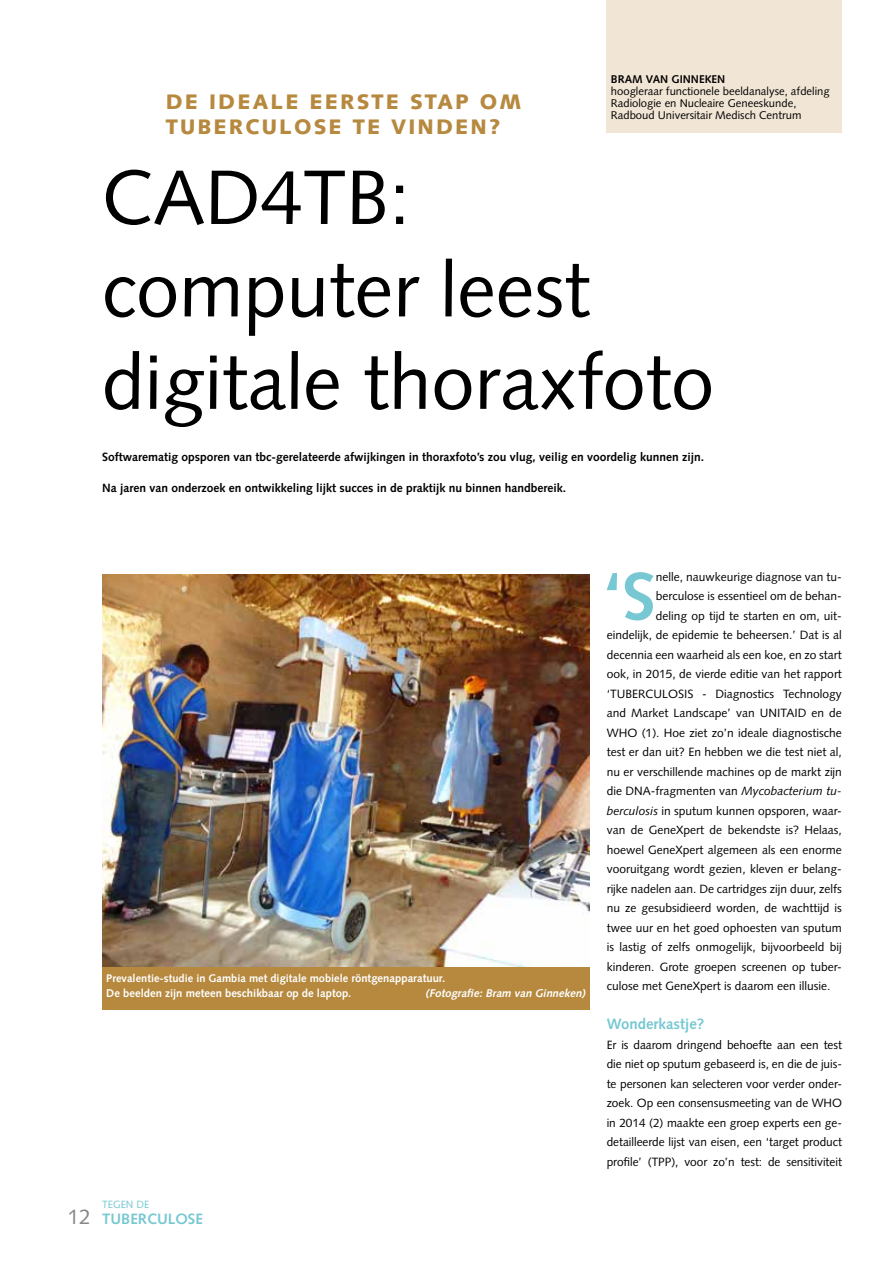
<style>
.page{position:relative;width:893px;height:1263px;background:#fff}
.page>*{position:absolute;margin:0;border:0;box-sizing:border-box;transform-origin:0 0}
.t1{font:76.95px/92.4px "Syntax";color:#000}
.t2{font:700 67.2px "Syntax";color:#77c8d2}
.t3{font:900 21px/25.2px "Syntax";letter-spacing:.1em;color:#b6893f}
.t4{font:700 15px "Syntax";color:#77c8d2}
.t5{font:12px/19.5px "Syntax";color:#000;text-align:justify}
.t6{font:700 12px "Syntax";color:#000}
.t7{font:11.25px/12px "Syntax";color:#000}
.t8{font:700 11.25px "Syntax";color:#fff}
.t9{font:italic 700 11.25px "Syntax";color:#fff}
.t10{font:700 11.25px "Syntax";color:#000}
.t11{font:700 11.1px "Syntax";color:#fff}
.t12{font:10.5px "Syntax";color:#77c8d2}
.s1{font-size:11.25px}
.s2{font-weight:400;font-size:21px;color:#878787}
.s3{font-style:italic}
</style>
<div class="page">
<div style="left:607px;top:0;width:235px;height:132px;background:#f1e5d5"></div>
<img style="left:102px;top:574px;width:488px;height:393px">
<div style="left:102px;top:967px;width:488px;height:43px;background:#b6893f"></div>
<h3 class="t3" style="left:166px;top:89px;width:357px">DE IDEALE EERSTE STAP OM<br>TUBERCULOSE TE VINDEN?</h3>
<p class="t10" style="left:611px;top:73px;width:44px">Bram van</p>
<p class="t10" style="left:672px;top:73px;width:53px">Ginneken</p>
<p class="t7" style="left:611px;top:85px;width:220px">hoogleraar functionele beeldanalyse, afdeling<br>Radiologie en N ucleaire Geneeskunde,<br>Radboud Universitair Medisch Centrum</p>
<h1 class="t1" style="left:102px;top:151px;width:613px">CAD4TB: computer leest digitale thoraxfoto</h1>
<p class="t6" style="left:102px;top:450px;width:603px">Softwarematig opsporen van tbc-gerelateerde afwijkingen in thoraxfoto’s zou vlug, veilig en voordelig kunnen zijn.</p>
<p class="t6" style="left:102px;top:481px;width:466px">Na jaren van onderzoek en ontwikkeling lijkt succes in de praktijk nu binnen handbereik.</p>
<p class="t11" style="left:106px;top:972px;width:340px">Prevalentie-studie in Gambia met digitale mobiele <span class="s1">röntgenapparatuur.</span></p>
<p class="t8" style="left:106px;top:986px;width:247px">De beelden zijn meteen beschikbaar op de laptop.</p>
<p class="t9" style="left:425px;top:986px;width:164px">(Fotografie: B ram van Ginneken)</p>
<p class="t12" style="left:102px;top:1198px;width:49px">Tegen de</p>
<p class="t4" style="left:68px;top:1210px;width:137px"><span class="s2">12</span> Tuberculose</p>
<h2 class="t2" style="left:604px;top:558px;width:49px">‘S</h2>
<p class="t5" style="left:656px;top:567px;width:187px">nelle, nauwkeurige diagnose van tu-</p>
<p class="t5" style="left:656px;top:586px;width:188px">berculose is essentieel om de behan-</p>
<p class="t5" style="left:656px;top:606px;width:188px">deling op tijd te starten en om, uit-</p>
<p class="t5" style="left:607px;top:625px;width:237px">eindelijk, de epidemie te beheersen.’ Dat is al</p>
<p class="t5" style="left:607px;top:645px;width:237px">decennia een waarheid als een koe, en zo start</p>
<p class="t5" style="left:607px;top:664px;width:237px">ook, in 2015, de vierde editie van het rapport</p>
<p class="t5" style="left:607px;top:684px;width:237px">‘TUBERCULOSIS - Diagnostics Technology</p>
<p class="t5" style="left:607px;top:703px;width:237px">and Market Landscape’ van UN ITAID en de</p>
<p class="t5" style="left:607px;top:723px;width:237px">WHO (1). Hoe ziet zo’n ideale diagnostische</p>
<p class="t5" style="left:607px;top:742px;width:237px">test er dan uit? En hebben we die test niet al,</p>
<p class="t5" style="left:607px;top:762px;width:237px">nu er verschillende machines op de markt zijn</p>
<p class="t5" style="left:607px;top:781px;width:237px">die DNA-fragmenten van <span class="s3">Mycobacterium tu-</span></p>
<p class="t5" style="left:607px;top:801px;width:237px"><span class="s3">berculosis</span> in sputum kunnen opsporen, waar-</p>
<p class="t5" style="left:607px;top:820px;width:237px">van de GeneXpert de bekendste is? Helaas,</p>
<p class="t5" style="left:607px;top:840px;width:237px">hoewel GeneXpert algemeen als een enorme</p>
<p class="t5" style="left:607px;top:859px;width:237px">vooruitgang wordt gezien, kleven er belang-</p>
<p class="t5" style="left:607px;top:879px;width:237px">rijke nadelen aan. De cartridges zijn duur, zelfs</p>
<p class="t5" style="left:607px;top:898px;width:237px">nu ze gesubsidieerd worden, de wachttijd is</p>
<p class="t5" style="left:607px;top:918px;width:237px">twee uur en het goed ophoesten van sputum</p>
<p class="t5" style="left:607px;top:937px;width:237px">is lastig of zelfs onmogelijk, bijvoorbeeld bij</p>
<p class="t5" style="left:607px;top:957px;width:237px">kinderen. Grote groepen screenen op tuber-</p>
<p class="t5" style="left:607px;top:976px;width:225px">culose met GeneXpert is daarom een illusie.</p>
<p class="t4" style="left:607px;top:1015px;width:99px">Wonderkastje?</p>
<p class="t5" style="left:607px;top:1035px;width:237px">Er is daarom dringend behoefte aan een test die niet op sputum gebaseerd is, en die de juis&shy;te personen kan selecteren voor verder onder&shy;zoek. Op een consensusmeeting van de WHO in 2014 (2) maakte een groep experts een ge&shy;detailleerde lijst van eisen, een ‘target product profile’ (TPP), voor zo’n test: de sensitiviteit</p>
</div>
